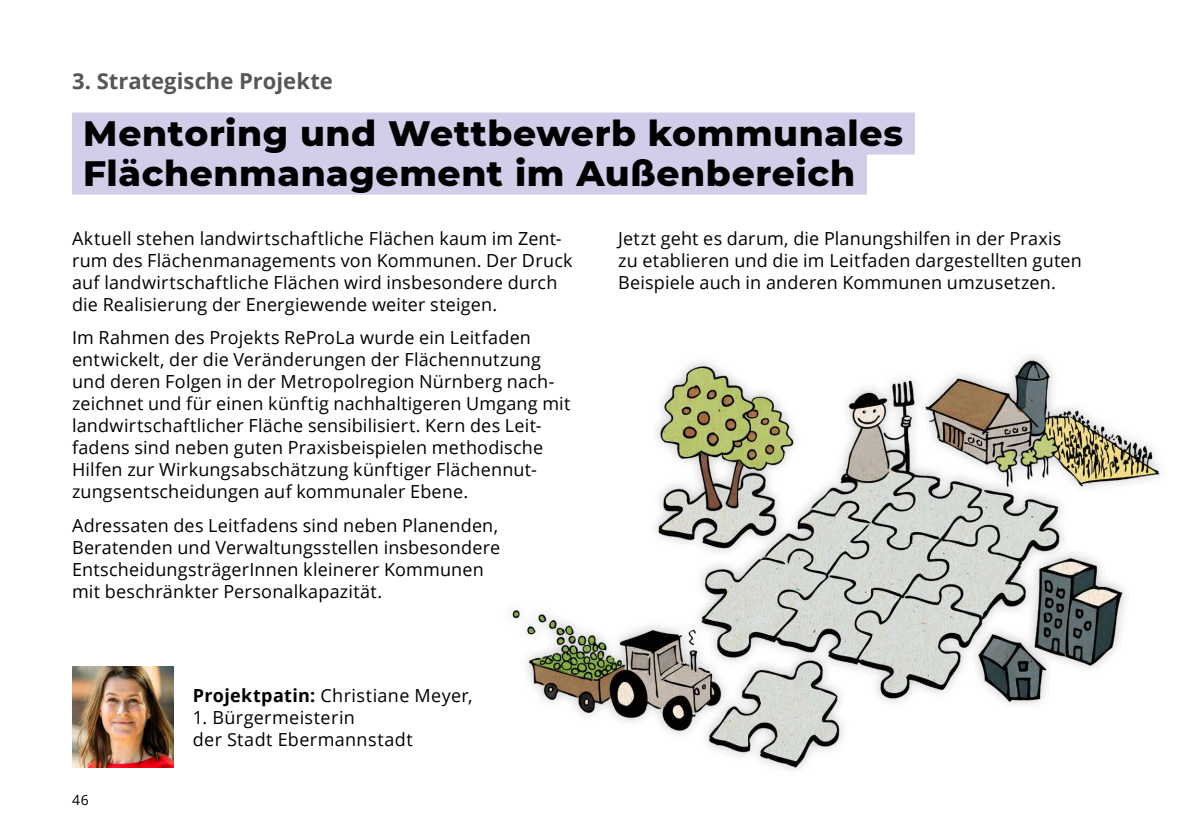
<style>
.page{position:relative;width:1191px;height:840px;background:#fff}
.page>*{position:absolute;margin:0;border:0;box-sizing:border-box;transform-origin:0 0}
.t1{font:800 36px/40px "Montserrat";letter-spacing:.015em;color:#000}
.t2{font:700 22px "Open Sans";color:#565656}
.t3{font:18px/22px "Open Sans";letter-spacing:.01em;color:#000}
.t4{font:14px "Open Sans";color:#000}
.s1{font-weight:700}
</style>
<div class="page">
<div style="left:72px;top:112px;width:843px;height:42px;background:#d2cde8"></div>
<div style="left:72px;top:152px;width:795px;height:42px;background:#d2cde8"></div>
<img style="left:512px;top:355px;width:648px;height:415px">
<img style="left:72px;top:666px;width:102px;height:101px">
<p class="t2" style="left:72px;top:65px;width:262px">3. Strategische Projekte</p>
<h1 class="t1" style="left:83px;top:111px;width:821px">Mentoring und Wettbewerb kommunales<br>Flächenmanagement im Außenbereich</h1>
<p class="t3" style="left:72px;top:227px;width:502px">Aktuell stehen landwirtschaftliche Flächen kaum im Zent&shy;rum des Flächenmanagements von Kommunen. Der Druck auf landwirtschaftliche Flächen wird insbesondere durch die Realisierung der Energiewende weiter steigen.</p>
<p class="t3" style="left:72px;top:326px;width:500px">Im Rahmen des Projekts ReProLa wurde ein Leitfaden entwickelt, der die Veränderungen der Flächennutzung und deren Folgen in der Metropolregion Nürnberg nach&shy;zeichnet und für einen künftig nachhaltigeren Umgang mit landwirtschaftlicher Fläche sensibilisiert. Kern des Leit&shy;fadens sind neben guten Praxisbeispielen methodische Hilfen zur Wirkungsabschätzung künftiger Flächennut&shy;zungsentscheidungen auf kommunaler Ebene.</p>
<p class="t3" style="left:72px;top:513px;width:430px">Adressaten des Leitfadens sind neben Planenden, Beratenden und Verwaltungsstellen insbesondere EntscheidungsträgerInnen kleinerer Kommunen mit beschränkter Personalkapazität.</p>
<p class="t3" style="left:618px;top:226px;width:465px">Jetzt geht es darum, die Planungshilfen in der Praxis zu etablieren und die im Leitfaden dargestellten guten<br>Beispiele auch in anderen Kommunen umzusetzen.</p>
<p class="t4" style="left:72px;top:790px;width:18px">46</p>
<p class="t3" style="left:193px;top:683px;width:281px"><span class="s1">Projektpatin:</span> Christiane Meyer,</p>
<p class="t3" style="left:193px;top:705px;width:221px">1. Bürgermeisterin<br>der Stadt Ebermannstadt</p>
</div>
